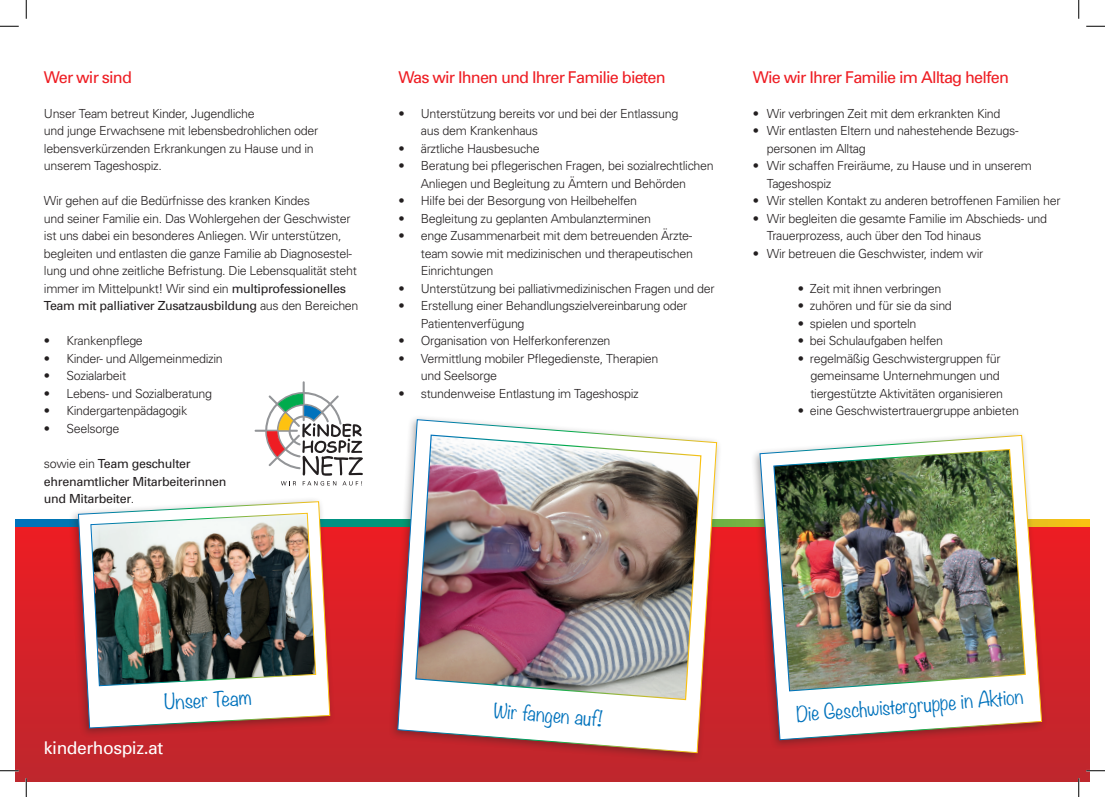
<style>
.page{position:relative;width:1105px;height:797px;background:#fff}
.page>*{position:absolute;margin:0;border:0;box-sizing:border-box;transform-origin:0 0}
.t1{font:300 18.75px "Noteworthy";color:#0072bc}
.t2{font:300 18.75px "Noteworthy";color:#0072bc;scale:1.06 1}
.t3{font:17.5px "Univers";letter-spacing:-.025em;color:#fff}
.t4{font:16.25px "Univers";letter-spacing:-.05em;color:#ee1d23}
.t5{font:300 12.5px/17.5px "Univers";letter-spacing:-.025em;color:#231f20}
.t6{font:12.5px "Univers";letter-spacing:-.025em;color:#231f20}
.s1{font-weight:400}
.s2{font-weight:300}
</style>
<div class="page">
<div style="left:16px;top:526px;width:1073px;height:255px;background:linear-gradient(to bottom,#ed1d23,#be272e)"></div>
<svg style="left:16px;top:519px;width:1073px;height:7px"></svg>
<div style="left:388px;top:414px;width:334px;height:349px;background:#231f20;opacity:.39"></div>
<svg style="left:397px;top:419px;width:320px;height:334px"></svg>
<img style="left:415px;top:434px;width:287px;height:266px">
<svg style="left:255px;top:381px;width:108px;height:94px"></svg>
<svg style="left:281px;top:481px;width:15px;height:4px"></svg>
<svg style="left:303px;top:481px;width:33px;height:4px"></svg>
<svg style="left:342px;top:481px;width:20px;height:5px"></svg>
<div style="left:750px;top:430px;width:297px;height:320px;background:#231f20;opacity:.39"></div>
<svg style="left:759px;top:435px;width:283px;height:305px"></svg>
<img style="left:773px;top:448px;width:253px;height:244px">
<div style="left:68px;top:496px;width:267px;height:242px;background:#231f20;opacity:.39"></div>
<svg style="left:78px;top:501px;width:252px;height:227px"></svg>
<img style="left:90px;top:512px;width:227px;height:174px">
<svg style="left:0;top:25px;width:19px;height:2px"></svg>
<svg style="left:1086px;top:25px;width:19px;height:2px"></svg>
<svg style="left:0;top:770px;width:19px;height:1px"></svg>
<svg style="left:1086px;top:770px;width:19px;height:1px"></svg>
<svg style="left:25px;top:0;width:2px;height:19px"></svg>
<svg style="left:25px;top:778px;width:2px;height:19px"></svg>
<svg style="left:1078px;top:0;width:1px;height:19px"></svg>
<svg style="left:1078px;top:778px;width:1px;height:19px"></svg>
<p class="t4" style="left:44px;top:67px;width:89px">Wer wir sind</p>
<p class="t5" style="left:44px;top:104px;width:212px">Unser Team betreut Kinder, Jugendliche</p>
<p class="t5" style="left:44px;top:122px;width:276px">und junge Erwachsene mit lebensbedrohlichen oder</p>
<p class="t5" style="left:44px;top:139px;width:271px">lebensverkürzenden Erkrankungen zu Hause und in</p>
<p class="t5" style="left:44px;top:157px;width:119px">unserem Tageshospiz.</p>
<p class="t5" style="left:44px;top:192px;width:267px">Wir gehen auf die Bedürfnisse des kranken Kindes</p>
<p class="t5" style="left:44px;top:209px;width:308px">und seiner Familie ein. Das Wohlergehen der Geschwister ist uns dabei ein besonderes Anliegen. Wir unterstützen,</p>
<p class="t5" style="left:44px;top:244px;width:316px">begleiten und entlasten die ganze Familie ab Diagnosestel&shy;lung und ohne zeitliche Befristung. Die Lebensqualität steht immer im Mittelpunkt! Wir sind ein <span class="s1">multiprofessionelles Team mit palliativer Zusatzausbildung</span> aus den Bereichen</p>
<p class="t5" style="left:44px;top:332px;width:100px">• Krankenpflege</p>
<p class="t5" style="left:44px;top:349px;width:180px">• Kinder- und Allgemeinmedizin</p>
<p class="t5" style="left:44px;top:367px;width:84px">• Sozialarbeit</p>
<p class="t5" style="left:44px;top:384px;width:170px">• Lebens- und Sozialberatung</p>
<p class="t5" style="left:44px;top:402px;width:145px">• Kindergartenpädagogik</p>
<p class="t5" style="left:44px;top:419px;width:77px">• Seelsorge</p>
<p class="t6" style="left:44px;top:456px;width:148px"><span class="s2">sowie ein</span> Team geschulter</p>
<p class="t6" style="left:44px;top:473px;width:184px">ehrenamtlicher Mitarbeiterinnen</p>
<p class="t6" style="left:44px;top:491px;width:92px">und Mitarbeiter<span class="s2">.</span></p>
<p class="t4" style="left:398px;top:67px;width:269px">Was wir Ihnen und Ihrer Familie bieten</p>
<p class="t5" style="left:421px;top:104px;width:259px;text-indent:-22px">• Unterstützung bereits vor und bei der Entlassung aus dem Krankenhaus</p>
<p class="t5" style="left:398px;top:139px;width:143px">• ärztliche Hausbesuche</p>
<p class="t5" style="left:398px;top:157px;width:317px;text-align:center">• Beratung bei pflegerischen Fragen, bei sozialrechtlichen<br>Anliegen und Begleitung zu Ämtern und Behörden</p>
<p class="t5" style="left:398px;top:192px;width:240px">• Hilfe bei der Besorgung von Heilbehelfen</p>
<p class="t5" style="left:398px;top:209px;width:254px">• Begleitung zu geplanten Ambulanzterminen</p>
<p class="t5" style="left:421px;top:227px;width:274px;text-align:justify;text-indent:-22px">• enge Zusammenarbeit mit dem betreuenden Ärzte&shy;team sowie mit medizinischen und therapeutischen Einrichtungen</p>
<p class="t5" style="left:398px;top:279px;width:318px">• Unterstützung bei palliativmedizinischen Fragen und der</p>
<p class="t5" style="left:421px;top:297px;width:268px;text-indent:-22px">• Erstellung einer Behandlungszielvereinbarung oder<br>Patientenverfügung</p>
<p class="t5" style="left:398px;top:332px;width:214px">• Organisation von Helferkonferenzen</p>
<p class="t5" style="left:421px;top:349px;width:239px;text-indent:-22px">• Vermittlung mobiler Pflegedienste, Therapien und Seelsorge</p>
<p class="t5" style="left:398px;top:384px;width:242px">• stundenweise Entlastung im Tageshospiz</p>
<p class="t4" style="left:753px;top:67px;width:258px">Wie wir Ihrer Familie im Alltag helfen</p>
<p class="t5" style="left:753px;top:104px;width:249px">• Wir verbringen Zeit mit dem erkrankten Kind</p>
<p class="t5" style="left:767px;top:122px;width:253px;text-indent:-14px">• Wir entlasten Eltern und nahestehende Bezugs&shy;personen im Alltag</p>
<p class="t5" style="left:767px;top:157px;width:266px;text-indent:-14px">• Wir schaffen Freiräume, zu Hause und in unserem<br>Tageshospiz</p>
<p class="t5" style="left:753px;top:192px;width:309px">• Wir stellen Kontakt zu anderen betroffenen Familien her</p>
<p class="t5" style="left:767px;top:209px;width:282px;text-indent:-14px">• Wir begleiten die gesamte Familie im Abschieds- und<br>Trauerprozess, auch über den Tod hinaus</p>
<p class="t5" style="left:753px;top:244px;width:232px">• Wir betreuen die Geschwister, indem wir</p>
<p class="t5" style="left:798px;top:279px;width:145px">• Zeit mit ihnen verbringen</p>
<p class="t5" style="left:798px;top:297px;width:156px">• zuhören und für sie da sind</p>
<p class="t5" style="left:798px;top:314px;width:120px">• spielen und sporteln</p>
<p class="t5" style="left:798px;top:332px;width:147px">• bei Schulaufgaben helfen</p>
<p class="t5" style="left:798px;top:349px;width:204px">• regelmäßig Geschwistergruppen für</p>
<p class="t5" style="left:810px;top:367px;width:191px">gemeinsame Unternehmungen und</p>
<p class="t5" style="left:810px;top:384px;width:194px">tiergestützte Aktivitäten organisieren</p>
<p class="t5" style="left:798px;top:402px;width:223px">• eine Geschwistertrauergruppe anbieten</p>
<p class="t2" style="left:163px;top:685px;width:84px;rotate:-3deg">Unser Team</p>
<p class="t3" style="left:44px;top:737px;width:121px">kinderhospiz.at</p>
<p class="t1" style="left:495px;top:693px;width:111px;rotate:5deg">Wir fangen auf!</p>
<p class="t1" style="left:795px;top:698px;width:229px;rotate:-5deg">Die Geschwistergruppe in Aktion</p>
</div>
